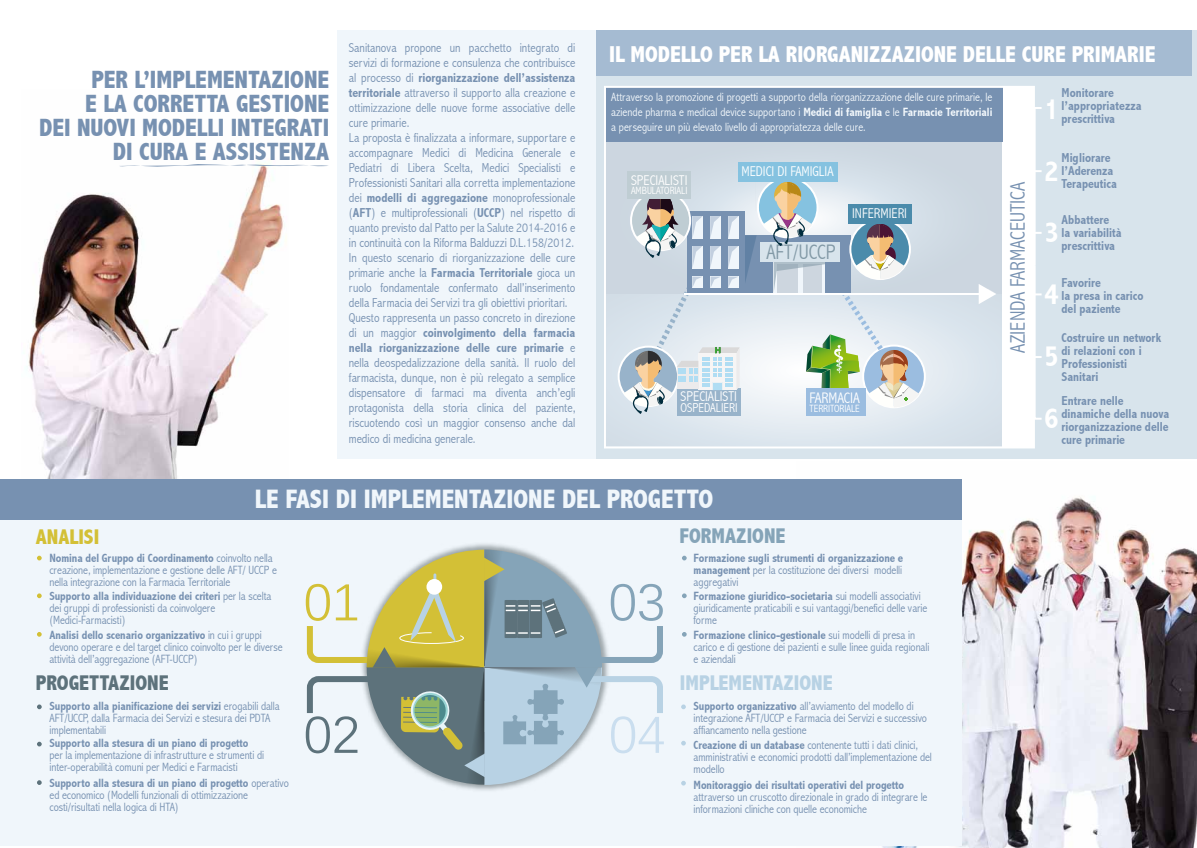
<style>
.page{position:relative;width:1197px;height:848px;background:#fff}
.page>*{position:absolute;margin:0;border:0;box-sizing:border-box;transform-origin:0 0}
.t1{font:700 condensed 29.8px "Abadi";color:#fff}
.t2{font:800 condensed 26.7px "Abadi";color:#f0f6fb}
.t3{font:800 condensed 25px/24px "Abadi";color:#7791b1;text-align:right}
.t4{font:800 condensed 23px "Abadi";color:#fff}
.t5{font:800 condensed 21.3px "Abadi";color:#b8d2e4}
.t6{font:800 condensed 21.3px "Abadi";color:#5d727b}
.t7{font:800 condensed 21.3px "Abadi";color:#85a4b8}
.t8{font:800 condensed 21.3px "Abadi";color:#d3c036}
.t9{font:300 condensed 21px "Abadi";color:#7791b1}
.t10{font:300 condensed 21px "Abadi";color:#8299a6}
.t11{font:300 condensed 15.3px "Abadi";color:#fff}
.t12{font:300 condensed 14.2px "Abadi";color:#fff}
.t13{font:300 condensed 13px/15px "Abadi";color:#7791b1}
.t14{font:700 condensed 13px/13px "Abadi";color:#7791b1}
.t15{font:300 condensed 12.9px "Abadi";color:#fff}
.t16{font:300 condensed 12px/12px "Abadi";letter-spacing:-.005em;color:#7791b1}
.t17{font:300 condensed 12px/15px "Abadi";color:#f2f7fb;text-align:justify}
.t18{font:700 condensed 12px/12px "Abadi";letter-spacing:-.005em;color:#7791b1;text-align:justify}
.t19{font:300 condensed 10.5px "Abadi";color:#fff}
.s1{font-weight:700}
.s2{font-weight:300}
</style>
<div class="page">
<img style="left:28px;top:167px;width:258px;height:312px">
<img style="left:882px;top:479px;width:314px;height:369px">
<div style="left:595px;top:30px;width:601px;height:429px;background:#d8e4ec"></div>
<div style="left:605px;top:141px;width:396px;height:154px;background:#ccd7e0"></div>
<svg style="left:620px;top:313px;width:328px;height:117px"></svg>
<div style="left:0;top:514px;width:961px;height:332px;background:#f0f6fb"></div>
<div style="left:0;top:479px;width:961px;height:40px;background:#7791b1"></div>
<svg style="left:120px;top:164px;width:208px;height:3px"></svg>
<div style="left:595px;top:30px;width:596px;height:45px;background:#a5bbd2"></div>
<div style="left:338px;top:30px;width:257px;height:429px;background:#f0f6fb"></div>
<div style="left:1001px;top:86px;width:32px;height:361px;background:#fff"></div>
<div style="left:605px;top:86px;width:396px;height:55px;background:#7791b1"></div>
<div style="left:604px;top:86px;width:430px;height:362px;border:2px solid #fff"></div>
<div style="left:863px;top:345px;width:61px;height:62px;background:#9bbde0;border-radius:50%"></div>
<div style="left:742px;top:235px;width:108px;height:58px;background:#7791b1"></div>
<div style="left:760px;top:243px;width:80px;height:19px;background:#d8e4ec"></div>
<svg style="left:757px;top:178px;width:60px;height:59px"></svg>
<div style="left:738px;top:162px;width:99px;height:20px;background:#85c2e0"></div>
<div style="left:627px;top:171px;width:63px;height:27px;background:#bfcdd3"></div>
<svg style="left:618px;top:346px;width:60px;height:60px"></svg>
<div style="left:677px;top:388px;width:63px;height:27px;background:#98b3ca"></div>
<svg style="left:763px;top:182px;width:156px;height:225px"></svg>
<div style="left:806px;top:388px;width:59px;height:27px;background:#9bbde0"></div>
<svg style="left:623px;top:181px;width:133px;height:233px"></svg>
<hr style="left:683px;top:293px;width:295px;height:2px;background:#fff">
<svg style="left:978px;top:284px;width:18px;height:20px"></svg>
<svg style="left:1032px;top:106px;width:10px;height:315px"></svg>
<svg style="left:37px;top:555px;width:5px;height:5px"></svg>
<svg style="left:37px;top:593px;width:5px;height:5px"></svg>
<svg style="left:37px;top:632px;width:5px;height:4px"></svg>
<svg style="left:682px;top:555px;width:4px;height:5px"></svg>
<svg style="left:682px;top:593px;width:4px;height:5px"></svg>
<svg style="left:682px;top:632px;width:4px;height:4px"></svg>
<svg style="left:681px;top:704px;width:4px;height:5px"></svg>
<svg style="left:681px;top:741px;width:4px;height:4px"></svg>
<svg style="left:681px;top:781px;width:4px;height:4px"></svg>
<svg style="left:37px;top:704px;width:5px;height:5px"></svg>
<svg style="left:37px;top:741px;width:5px;height:5px"></svg>
<svg style="left:37px;top:780px;width:5px;height:5px"></svg>
<svg style="left:305px;top:549px;width:359px;height:236px"></svg>
<h3 class="t3" style="left:39px;top:68px;width:291px">PER L’IMPLEMENTAZIONE<br>E LA CORRETTA GESTIONE<br>DEI NUOVI MODELLI INTEGRATI<br>DI CURA E ASSISTENZA</h3>
<p class="t13" style="left:349px;top:40px;width:228px">Sanitanova propone un pacchetto integrato di servizi di formazione e consulenza che contribuisce al processo di <span class="s1">riorganizzazione dell’assistenza territoriale</span> attraverso il supporto alla creazione e ottimizzazione delle nuove forme associative delle cure primarie.<br>La proposta è finalizzata a informare, supportare e accompagnare Medici di Medicina Generale e Pediatri di Libera Scelta, Medici Specialisti e Professionisti Sanitari alla corretta implementazione dei <span class="s1">modelli di aggregazione</span> monoprofessionale (<span class="s1">AFT</span>) e multiprofessionali (<span class="s1">UCCP</span>) nel rispetto di quanto previsto dal Patto per la Salute 2014-2016 e in continuità con la Riforma Balduzzi D.L.158/2012.<br>In questo scenario di riorganizzazione delle cure primarie anche la <span class="s1">Farmacia Territoriale</span> gioca un ruolo fondamentale confermato dall’inserimento della Farmacia dei Servizi tra gli obiettivi prioritari.<br>Questo rappresenta un passo concreto in direzione di un maggior <span class="s1">coinvolgimento della farmacia nella riorganizzazione delle cure primarie</span> e nella deospedalizzazione della sanità. Il ruolo del farmacista, dunque, non è più relegato a semplice dispensatore di farmaci ma diventa anch’egli protagonista della storia clinica del paziente, riscuotendo così un maggior consenso anche dal medico di medicina generale.</p>
<h3 class="t4" style="left:609px;top:41px;width:548px">IL MODELLO PER LA RIORGANIZZAZIONE DELLE CURE PRIMARIE</h3>
<p class="t17" style="left:611px;top:90px;width:382px">Attraverso la promozione di progetti a supporto della riorganizzzazione delle cure primarie, le aziende pharma e medical device supportano i <span class="s1">Medici di famiglia</span> e le <span class="s1">Farmacie Territoriali </span>a perseguire un più elevato livello di appropriatezza delle cure.</p>
<p class="t14" style="left:1061px;top:87px;width:81px">Monitorare l’appropriatezza</p>
<h1 class="t1" style="left:1043px;top:91px;width:16px">1</h1>
<p class="t14" style="left:1061px;top:113px;width:55px">prescrittiva</p>
<p class="t14" style="left:1061px;top:151px;width:53px">Migliorare l’Aderenza</p>
<h1 class="t1" style="left:1043px;top:153px;width:16px">2</h1>
<p class="t12" style="left:741px;top:163px;width:94px">MEDICI DI FAMIGLIA</p>
<p class="t12" style="left:631px;top:172px;width:58px">SPECIALISTI</p>
<p class="t19" style="left:631px;top:184px;width:58px">AMBULATORIALI</p>
<p class="t14" style="left:1061px;top:177px;width:57px">Terapeutica</p>
<p class="t14" style="left:1061px;top:213px;width:61px">Abbattere<br>la variabilità prescrittiva</p>
<h3 class="t9" style="left:1005px;top:352px;width:172px;rotate:-90deg">AZIENDA FARMACEUTICA</h3>
<p class="t12" style="left:852px;top:205px;width:56px">INFERMIERI</p>
<h1 class="t1" style="left:1043px;top:215px;width:16px">3</h1>
<h3 class="t10" style="left:766px;top:240px;width:71px">AFT/UCCP</h3>
<p class="t14" style="left:1061px;top:276px;width:83px">Favorire<br>la presa in carico del paziente</p>
<h1 class="t1" style="left:1043px;top:277px;width:16px">4</h1>
<p class="t14" style="left:1061px;top:331px;width:101px">Costruire un network di relazioni con i<br>Professionisti<br>Sanitari</p>
<h1 class="t1" style="left:1043px;top:339px;width:16px">5</h1>
<p class="t12" style="left:680px;top:388px;width:58px">SPECIALISTI</p>
<p class="t15" style="left:680px;top:400px;width:59px">OSPEDALIERI</p>
<p class="t11" style="left:809px;top:389px;width:52px">FARMACIA</p>
<p class="t19" style="left:809px;top:402px;width:52px">TERRITORIALE</p>
<p class="t14" style="left:1061px;top:394px;width:109px">Entrare nelle dinamiche della nuova riorganizzazione delle cure primarie</p>
<h1 class="t1" style="left:1043px;top:400px;width:16px">6</h1>
<h2 class="t2" style="left:255px;top:484px;width:460px">LE FASI DI IMPLEMENTAZIONE DEL PROGETTO</h2>
<h3 class="t8" style="left:36px;top:524px;width:65px">ANALISI</h3>
<p class="t16" style="left:49px;top:552px;width:229px"><span class="s1">Nomina del Gruppo di Coordinamento</span> coinvolto nella creazione, implementazione e gestione delle AFT/ UCCP e nella integrazione con la Farmacia Territoriale</p>
<p class="t16" style="left:49px;top:590px;width:223px"><span class="s1">Supporto alla individuazione dei criteri</span> per la scelta dei gruppi di professionisti da coinvolgere (Medici-Farmacisti)</p>
<p class="t16" style="left:49px;top:628px;width:235px"><span class="s1">Analisi dello scenario organizzativo</span> in cui i gruppi devono operare e del target clinico coinvolto per le diverse attività dell’aggregazione (AFT-UCCP)</p>
<h3 class="t6" style="left:36px;top:670px;width:134px">PROGETTAZIONE</h3>
<p class="t16" style="left:50px;top:700px;width:231px"><span class="s1">Supporto alla pianificazione dei servizi</span> erogabili dalla<br>AFT/UCCP, dalla Farmacia dei Servizi e stesura dei PDTA implementabili</p>
<p class="t18" style="left:50px;top:737px;width:200px">Supporto alla stesura di un piano di progetto</p>
<p class="t16" style="left:50px;top:749px;width:216px">per la implementazione di infrastrutture e strumenti di inter-operabilità comuni per Medici e Farmacisti</p>
<p class="t16" style="left:50px;top:777px;width:241px"><span class="s1">Supporto alla stesura di un piano di progetto</span> operativo ed economico (Modelli funzionali di ottimizzazione costi/risultati nella logica di HTA)</p>
<h3 class="t7" style="left:679px;top:524px;width:107px">FORMAZIONE</h3>
<p class="t18" style="left:693px;top:552px;width:211px">Formazione sugli strumenti di organizzazione e management <span class="s2">per la costituzione dei diversi modelli aggregativi</span></p>
<p class="t16" style="left:693px;top:590px;width:235px"><span class="s1">Formazione giuridico-societaria</span> sui modelli associativi giuridicamente praticabili e sui vantaggi/benefici delle varie forme</p>
<p class="t16" style="left:693px;top:628px;width:237px"><span class="s1">Formazione clinico-gestionale</span> sui modelli di presa in carico e di gestione dei pazienti e sulle linee guida regionali e aziendali</p>
<p class="t16" style="left:693px;top:700px;width:235px"><span class="s1">Supporto organizzativo</span> all’avviamento del modello di integrazione AFT/UCCP e Farmacia dei Servizi e successivo affiancamento nella gestione</p>
<p class="t16" style="left:693px;top:738px;width:240px"><span class="s1">Creazione di un database</span> contenente tutti i dati clinici, amministrativi e economici prodotti dall’implementazione del modello</p>
<p class="t18" style="left:693px;top:778px;width:212px">Monitoraggio dei risultati operativi del progetto</p>
<p class="t16" style="left:693px;top:790px;width:235px">attraverso un cruscotto direzionale in grado di integrare le informazioni cliniche con quelle economiche</p>
<h3 class="t5" style="left:680px;top:670px;width:154px">IMPLEMENTAZIONE</h3>
</div>
